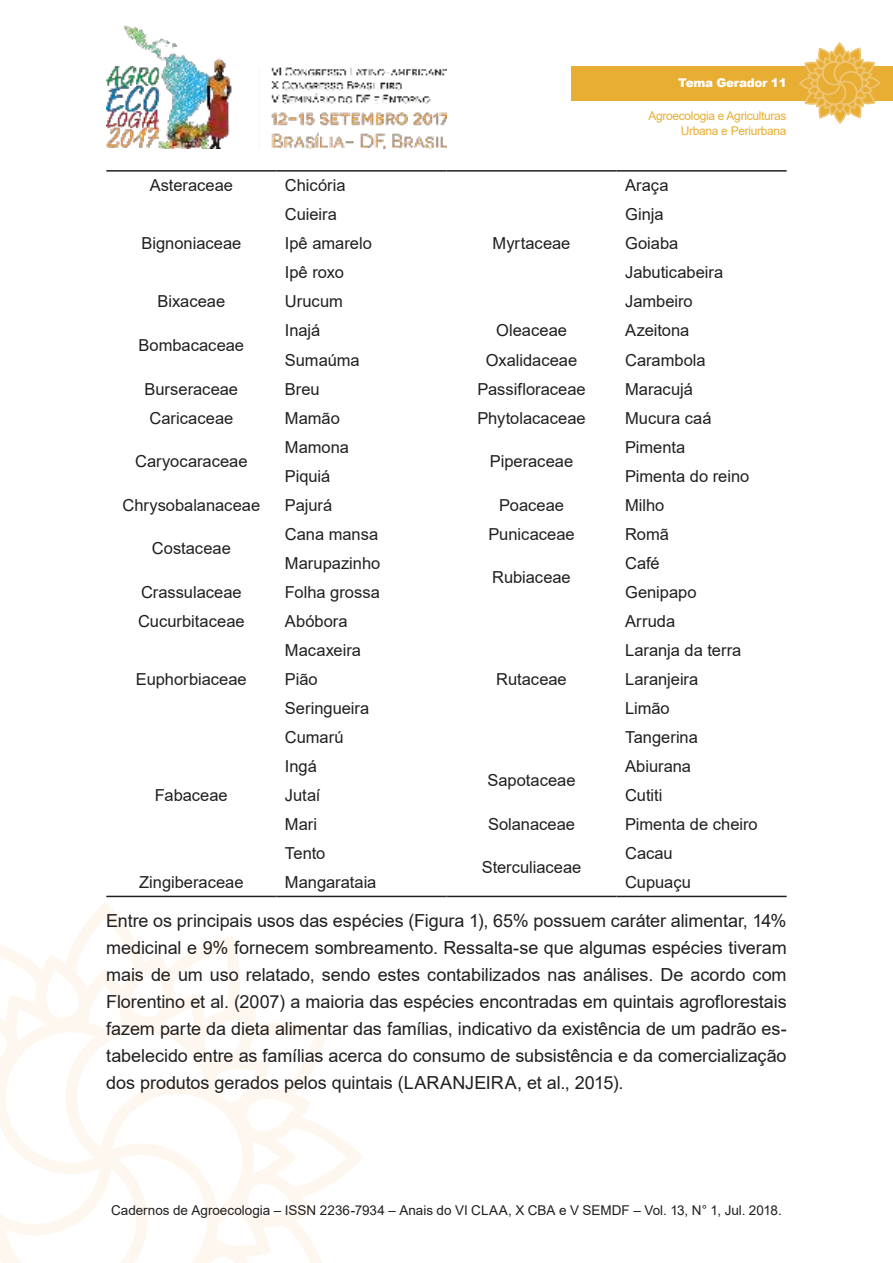
<style>
.page{position:relative;width:893px;height:1263px;background:#fff}
.page>*{position:absolute;margin:0;border:0;box-sizing:border-box;transform-origin:0 0}
.t1{font:18px/27px "Arial";letter-spacing:-.005em;color:#221f1f;text-align:justify}
.t2{font:16.5px "Arial";color:#221f1f}
.t3{font:13.5px "Arial";color:#221f1f}
.t4{font:12px/14.4px "Arial";letter-spacing:-.025em;color:#e7ae33;text-align:right}
.t5{font:900 12px "Arial";letter-spacing:-.025em;color:#fff}
</style>
<div class="page">
<img style="left:106px;top:25px;width:340px;height:124px">
<svg style="left:0;top:910px;width:363px;height:353px"></svg>
<div style="left:571px;top:66px;width:322px;height:34px;background:#e7ae33"></div>
<svg style="left:798px;top:43px;width:83px;height:81px"></svg>
<hr style="left:446px;top:896px;width:171px;height:1px;background:#221f1f">
<hr style="left:106px;top:896px;width:170px;height:1px;background:#221f1f">
<hr style="left:276px;top:896px;width:170px;height:1px;background:#221f1f">
<hr style="left:617px;top:896px;width:170px;height:1px;background:#221f1f">
<hr style="left:106px;top:170px;width:170px;height:2px;background:#221f1f">
<hr style="left:276px;top:170px;width:170px;height:2px;background:#221f1f">
<hr style="left:446px;top:170px;width:171px;height:2px;background:#221f1f">
<hr style="left:617px;top:170px;width:170px;height:2px;background:#221f1f">
<p class="t2" style="left:150px;top:179px;width:85px">Asteraceae</p>
<p class="t2" style="left:285px;top:179px;width:62px">Chicória</p>
<p class="t5" style="left:678px;top:76px;width:110px">Tema Gerador 11</p>
<p class="t4" style="left:648px;top:110px;width:140px">Agroecologia e Agriculturas<br>Urbana e Periurbana</p>
<p class="t2" style="left:625px;top:179px;width:45px">Araça</p>
<p class="t2" style="left:141px;top:237px;width:101px">Bignoniaceae</p>
<p class="t2" style="left:285px;top:208px;width:54px">Cuieira</p>
<p class="t2" style="left:625px;top:208px;width:40px">Ginja</p>
<p class="t2" style="left:285px;top:237px;width:88px">Ipê amarelo</p>
<p class="t2" style="left:625px;top:237px;width:55px">Goiaba</p>
<p class="t2" style="left:285px;top:266px;width:60px">Ipê roxo</p>
<p class="t2" style="left:625px;top:266px;width:100px">Jabuticabeira</p>
<p class="t2" style="left:493px;top:237px;width:79px">Myrtaceae</p>
<p class="t2" style="left:157px;top:295px;width:69px">Bixaceae</p>
<p class="t2" style="left:285px;top:295px;width:59px">Urucum</p>
<p class="t2" style="left:625px;top:295px;width:69px">Jambeiro</p>
<p class="t2" style="left:139px;top:339px;width:107px">Bombacaceae</p>
<p class="t2" style="left:285px;top:324px;width:37px">Inajá</p>
<p class="t2" style="left:496px;top:324px;width:72px">Oleaceae</p>
<p class="t2" style="left:625px;top:324px;width:66px">Azeitona</p>
<p class="t2" style="left:285px;top:353px;width:76px">Sumaúma</p>
<p class="t2" style="left:486px;top:353px;width:93px">Oxalidaceae</p>
<p class="t2" style="left:625px;top:353px;width:82px">Carambola</p>
<p class="t2" style="left:145px;top:382px;width:95px">Burseraceae</p>
<p class="t2" style="left:285px;top:382px;width:36px">Breu</p>
<p class="t2" style="left:477px;top:382px;width:110px">Passifloraceae</p>
<p class="t2" style="left:625px;top:382px;width:69px">Maracujá</p>
<p class="t2" style="left:149px;top:411px;width:85px">Caricaceae</p>
<p class="t2" style="left:285px;top:411px;width:56px">Mamão</p>
<p class="t2" style="left:477px;top:411px;width:110px">Phytolacaceae</p>
<p class="t2" style="left:625px;top:411px;width:88px">Mucura caá</p>
<p class="t2" style="left:135px;top:455px;width:114px">Caryocaraceae</p>
<p class="t2" style="left:285px;top:441px;width:66px">Mamona</p>
<p class="t2" style="left:625px;top:441px;width:62px">Pimenta</p>
<p class="t2" style="left:490px;top:455px;width:85px">Piperaceae</p>
<p class="t2" style="left:285px;top:470px;width:47px">Piquiá</p>
<p class="t2" style="left:625px;top:470px;width:126px">Pimenta do reino</p>
<p class="t2" style="left:122px;top:499px;width:139px">Chrysobalanaceae</p>
<p class="t2" style="left:285px;top:499px;width:49px">Pajurá</p>
<p class="t2" style="left:499px;top:499px;width:66px">Poaceae</p>
<p class="t2" style="left:625px;top:499px;width:41px">Milho</p>
<p class="t2" style="left:152px;top:542px;width:81px">Costaceae</p>
<p class="t2" style="left:285px;top:528px;width:95px">Cana mansa</p>
<p class="t2" style="left:488px;top:528px;width:88px">Punicaceae</p>
<p class="t2" style="left:625px;top:528px;width:45px">Romã</p>
<p class="t2" style="left:285px;top:557px;width:97px">Marupazinho</p>
<p class="t2" style="left:492px;top:571px;width:80px">Rubiaceae</p>
<p class="t2" style="left:625px;top:557px;width:36px">Café</p>
<p class="t2" style="left:141px;top:586px;width:102px">Crassulaceae</p>
<p class="t2" style="left:285px;top:586px;width:96px">Folha grossa</p>
<p class="t2" style="left:625px;top:586px;width:73px">Genipapo</p>
<p class="t2" style="left:138px;top:615px;width:108px">Cucurbitaceae</p>
<p class="t2" style="left:285px;top:615px;width:64px">Abóbora</p>
<p class="t2" style="left:625px;top:615px;width:52px">Arruda</p>
<p class="t2" style="left:136px;top:673px;width:112px">Euphorbiaceae</p>
<p class="t2" style="left:155px;top:789px;width:74px">Fabaceae</p>
<p class="t2" style="left:285px;top:644px;width:78px">Macaxeira</p>
<p class="t2" style="left:625px;top:644px;width:118px">Laranja da terra</p>
<p class="t2" style="left:285px;top:673px;width:34px">Pião</p>
<p class="t2" style="left:625px;top:673px;width:75px">Laranjeira</p>
<p class="t2" style="left:285px;top:702px;width:86px">Seringueira</p>
<p class="t2" style="left:625px;top:702px;width:46px">Limão</p>
<p class="t2" style="left:496px;top:673px;width:72px">Rutaceae</p>
<p class="t2" style="left:285px;top:731px;width:60px">Cumarú</p>
<p class="t2" style="left:625px;top:731px;width:74px">Tangerina</p>
<p class="t2" style="left:285px;top:760px;width:34px">Ingá</p>
<p class="t2" style="left:487px;top:774px;width:90px">Sapotaceae</p>
<p class="t2" style="left:625px;top:760px;width:67px">Abiurana</p>
<p class="t2" style="left:285px;top:789px;width:37px">Jutaí</p>
<p class="t2" style="left:625px;top:789px;width:39px">Cutiti</p>
<p class="t2" style="left:285px;top:818px;width:34px">Mari</p>
<p class="t2" style="left:488px;top:818px;width:89px">Solanaceae</p>
<p class="t2" style="left:625px;top:818px;width:134px">Pimenta de cheiro</p>
<p class="t2" style="left:285px;top:847px;width:42px">Tento</p>
<p class="t2" style="left:482px;top:861px;width:101px">Sterculiaceae</p>
<p class="t2" style="left:625px;top:847px;width:49px">Cacau</p>
<p class="t2" style="left:139px;top:876px;width:106px">Zingiberaceae</p>
<p class="t2" style="left:285px;top:876px;width:93px">Mangarataia</p>
<p class="t2" style="left:625px;top:876px;width:67px">Cupuaçu</p>
<p class="t1" style="left:106px;top:908px;width:682px">Entre os principais usos das espécies (Figura 1), 65% possuem caráter alimentar, 14% medicinal e 9% fornecem sombreamento. Ressalta-se que algumas espécies tiveram mais de um uso relatado, sendo estes contabilizados nas análises. De acordo com Florentino et al. (2007) a maioria das espécies encontradas em quintais agroflorestais fazem parte da dieta alimentar das famílias, indicativo da existência de um padrão es&shy;tabelecido entre as famílias acerca do consumo de subsistência e da comercialização dos produtos gerados pelos quintais (LARANJEIRA, et al., 2015).</p>
<p class="t3" style="left:111px;top:1205px;width:672px">Cadernos de Agroecologia – ISSN 2236-7934 – Anais do VI CLAA, X CBA e V SEMDF – Vol. 13, N° 1, Jul. 2018.</p>
</div>
